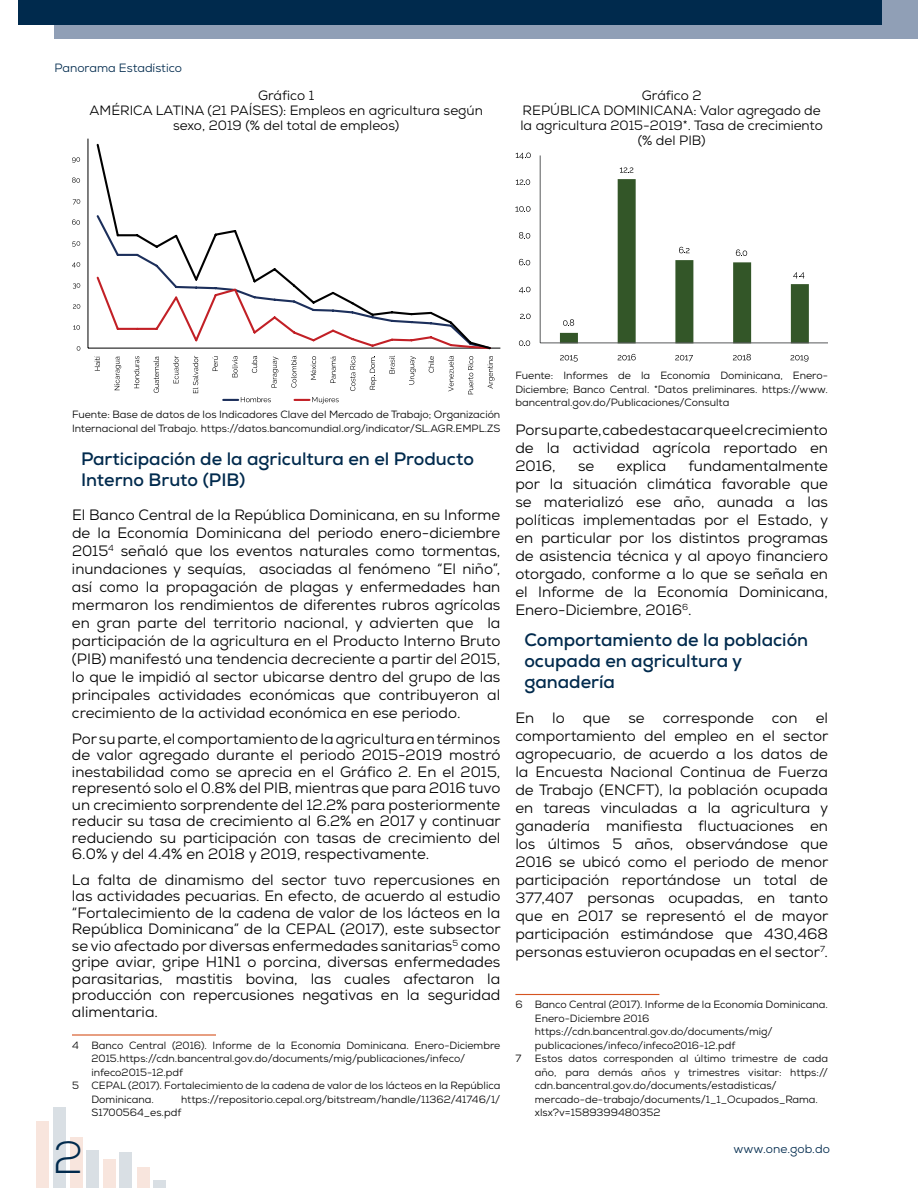
<style>
.page{position:relative;width:918px;height:1188px;background:#fff}
.page>*{position:absolute;margin:0;border:0;box-sizing:border-box;transform-origin:0 0}
.t1{font:300 45px "Nexa";color:#002a4d}
.t2{font:700 18px/21px "Nexa";color:#002a4d}
.t3{font:15px/18px "Nexa";color:#000;text-align:justify}
.t4{font:13.5px/15px "Nexa";color:#000;text-align:center}
.t5{font:12px "Nexa";color:#002a4d}
.t6{font:10.5px/13.5px "Nexa";color:#000}
</style>
<div class="page">
<div style="left:54px;top:0;width:864px;height:39px;background:#909fb6"></div>
<div style="left:18px;top:0;width:864px;height:25px;background:#002a4d"></div>
<div style="left:153px;top:1181px;width:13px;height:7px;background:#d9dfe4"></div>
<div style="left:119px;top:1153px;width:13px;height:35px;background:#d9dfe4"></div>
<div style="left:87px;top:1151px;width:12px;height:37px;background:#d9dfe4"></div>
<div style="left:53px;top:1107px;width:13px;height:81px;background:#d9dfe4"></div>
<div style="left:137px;top:1168px;width:13px;height:20px;background:#f8e5dd"></div>
<div style="left:103px;top:1160px;width:13px;height:28px;background:#f8e5dd"></div>
<div style="left:70px;top:1138px;width:13px;height:50px;background:#f8e5dd"></div>
<div style="left:36px;top:1122px;width:13px;height:66px;background:#f8e5dd"></div>
<hr style="left:88px;top:139px;width:1px;height:209px;background:#000">
<hr style="left:88px;top:348px;width:412px;height:1px;background:#000">
<svg style="left:95px;top:143px;width:397px;height:207px"></svg>
<svg style="left:77px;top:346px;width:3px;height:5px"></svg>
<svg style="left:73px;top:325px;width:7px;height:5px"></svg>
<svg style="left:73px;top:304px;width:7px;height:5px"></svg>
<svg style="left:73px;top:283px;width:7px;height:6px"></svg>
<svg style="left:72px;top:262px;width:8px;height:6px"></svg>
<svg style="left:72px;top:241px;width:8px;height:6px"></svg>
<svg style="left:72px;top:219px;width:8px;height:6px"></svg>
<svg style="left:73px;top:199px;width:7px;height:6px"></svg>
<svg style="left:72px;top:177px;width:8px;height:6px"></svg>
<svg style="left:72px;top:157px;width:8px;height:6px"></svg>
<svg style="left:95px;top:356px;width:5px;height:15px"></svg>
<svg style="left:114px;top:357px;width:7px;height:33px"></svg>
<svg style="left:134px;top:356px;width:5px;height:32px"></svg>
<svg style="left:154px;top:357px;width:5px;height:36px"></svg>
<svg style="left:173px;top:356px;width:6px;height:27px"></svg>
<svg style="left:193px;top:356px;width:5px;height:37px"></svg>
<svg style="left:212px;top:356px;width:6px;height:15px"></svg>
<svg style="left:232px;top:356px;width:6px;height:21px"></svg>
<svg style="left:252px;top:356px;width:5px;height:17px"></svg>
<svg style="left:272px;top:357px;width:6px;height:31px"></svg>
<svg style="left:291px;top:356px;width:5px;height:32px"></svg>
<svg style="left:311px;top:356px;width:5px;height:24px"></svg>
<svg style="left:330px;top:357px;width:6px;height:26px"></svg>
<svg style="left:350px;top:356px;width:5px;height:35px"></svg>
<svg style="left:370px;top:356px;width:7px;height:34px"></svg>
<svg style="left:389px;top:356px;width:6px;height:18px"></svg>
<svg style="left:409px;top:356px;width:7px;height:29px"></svg>
<svg style="left:429px;top:356px;width:5px;height:17px"></svg>
<svg style="left:448px;top:356px;width:6px;height:35px"></svg>
<svg style="left:468px;top:356px;width:5px;height:38px"></svg>
<svg style="left:487px;top:356px;width:7px;height:33px"></svg>
<svg style="left:223px;top:397px;width:48px;height:5px"></svg>
<svg style="left:295px;top:397px;width:44px;height:6px"></svg>
<hr style="left:72px;top:1034px;width:144px;height:2px;background:#d55420">
<hr style="left:540px;top:155px;width:1px;height:188px;background:#58595b">
<hr style="left:540px;top:343px;width:288px;height:1px;background:#58595b">
<svg style="left:620px;top:167px;width:13px;height:6px"></svg>
<svg style="left:560px;top:179px;width:249px;height:164px"></svg>
<svg style="left:519px;top:340px;width:11px;height:6px"></svg>
<svg style="left:520px;top:314px;width:11px;height:5px"></svg>
<svg style="left:519px;top:287px;width:11px;height:6px"></svg>
<svg style="left:519px;top:259px;width:11px;height:6px"></svg>
<svg style="left:519px;top:232px;width:11px;height:7px"></svg>
<svg style="left:515px;top:206px;width:16px;height:6px"></svg>
<svg style="left:516px;top:179px;width:14px;height:6px"></svg>
<svg style="left:516px;top:153px;width:15px;height:6px"></svg>
<svg style="left:560px;top:355px;width:18px;height:7px"></svg>
<svg style="left:618px;top:354px;width:18px;height:6px"></svg>
<svg style="left:675px;top:355px;width:18px;height:6px"></svg>
<svg style="left:733px;top:354px;width:18px;height:6px"></svg>
<svg style="left:791px;top:355px;width:18px;height:7px"></svg>
<hr style="left:515px;top:994px;width:144px;height:1px;background:#d55420">
<p class="t5" style="left:55px;top:60px;width:129px">Panorama Estadístico</p>
<p class="t4" style="left:90px;top:88px;width:395px">Gráfico 1<br>AMÉRICA LATINA (21 PAÍSES): Empleos en agricultura según sexo, 2019 (% del total de empleos)</p>
<p class="t4" style="left:520px;top:88px;width:304px">Gráfico 2<br>REPÚBLICA DOMINICANA: Valor agregado de la agricultura 2015-2019*. Tasa de crecimiento (% del PIB)</p>
<p class="t6" style="left:72px;top:408px;width:430px">Fuente: Base de datos de los Indicadores Clave del Mercado de Trabajo; Organización<br>Internacional del Trabajo. https://datos.bancomundial.org/indicator/SL.AGR.EMPL.ZS</p>
<p class="t2" style="left:81px;top:448px;width:394px">Participación de la agricultura en el Producto<br>Interno Bruto (PIB)</p>
<p class="t3" style="left:72px;top:506px;width:430px">El Banco Central de la República Dominicana, en su Informe de la Economía Dominicana del periodo enero-diciembre 2015<sup>4</sup> señaló que los eventos naturales como tormentas, inundaciones y sequías, asociadas al fenómeno “El niño”, así como la propagación de plagas y enfermedades han mermaron los rendimientos de diferentes rubros agrícolas en gran parte del territorio nacional, y advierten que la participación de la agricultura en el Producto Interno Bruto (PIB) manifestó una tendencia decreciente a partir del 2015, lo que le impidió al sector ubicarse dentro del grupo de las principales actividades económicas que contribuyeron al crecimiento de la actividad económica en ese periodo.</p>
<p class="t3" style="left:72px;top:730px;width:430px;line-height:16.5px">Por su parte, el comportamiento de la agricultura en términos de valor agregado durante el periodo 2015-2019 mostró inestabilidad como se aprecia en el Gráfico 2. En el 2015, representó solo el 0.8% del PIB, mientras que para 2016 tuvo un crecimiento sorprendente del 12.2% para posteriormente reducir su tasa de crecimiento al 6.2% en 2017 y continuar reduciendo su participación con tasas de crecimiento del 6.0% y del 4.4% en 2018 y 2019, respectivamente.</p>
<p class="t3" style="left:72px;top:871px;width:430px;line-height:16.5px">La falta de dinamismo del sector tuvo repercusiones en las actividades pecuarias. En efecto, de acuerdo al estudio “Fortalecimiento de la cadena de valor de los lácteos en la República Dominicana” de la CEPAL (2017), este subsector se vio afectado por diversas enfermedades sanitarias<sup>5</sup> como gripe aviar, gripe H1N1 o porcina, diversas enfermedades parasitarias, mastitis bovina, las cuales afectaron la producción con repercusiones negativas en la seguridad alimentaria.</p>
<p class="t6" style="left:72px;top:1038px;width:430px">4 Banco Central (2016). Informe de la Economía Dominicana. Enero-Diciembre</p>
<p class="t6" style="left:91px;top:1052px;width:375px">2015.https://cdn.bancentral.gov.do/documents/mig/publicaciones/infeco/</p>
<p class="t6" style="left:91px;top:1065px;width:93px">infeco2015-12.pdf</p>
<p class="t6" style="left:72px;top:1079px;width:430px">5 CEPAL (2017). Fortalecimiento de la cadena de valor de los lácteos en la República</p>
<p class="t6" style="left:91px;top:1092px;width:64px">Dominicana.</p>
<p class="t6" style="left:91px;top:1092px;width:410px;text-indent:90px">https://repositorio.cepal.org/bitstream/handle/11362/41746/1/<br>S1700564_es.pdf</p>
<h1 class="t1" style="left:54px;top:1132px;width:31px">2</h1>
<p class="t6" style="left:515px;top:369px;width:314px;text-align:justify">Fuente: Informes de la Economía Dominicana, Enero-Diciembre; Banco Central. *Datos preliminares. https://www. bancentral.gov.do/Publicaciones/Consulta</p>
<p class="t3" style="left:515px;top:420px;width:314px">Por su parte, cabe destacar que el crecimiento de la actividad agrícola reportado en 2016,</p>
<p class="t3" style="left:578px;top:456px;width:18px">se</p>
<p class="t3" style="left:617px;top:456px;width:51px">explica</p>
<p class="t3" style="left:515px;top:456px;width:315px;text-indent:173px">fundamentalmente por la situación climática favorable que se materializó ese año, aunada a las políticas implementadas por el Estado, y en particular por los distintos programas de asistencia técnica y al apoyo financiero otorgado, conforme a lo que se señala en el Informe de la Economía Dominicana, Enero-Diciembre, 2016<sup>6</sup>.</p>
<p class="t2" style="left:524px;top:629px;width:285px">Comportamiento de la población ocupada en agricultura y ganadería</p>
<p class="t3" style="left:515px;top:708px;width:315px">En lo que se corresponde con el comportamiento del empleo en el sector agropecuario, de acuerdo a los datos de la Encuesta Nacional Continua de Fuerza de Trabajo (ENCFT), la población ocupada en tareas vinculadas a la agricultura y ganadería manifiesta fluctuaciones en los últimos 5 años, observándose que 2016 se ubicó como el periodo de menor participación reportándose un total de 377,407 personas ocupadas, en tanto que en 2017 se representó el de mayor participación estimándose que 430,468 personas estuvieron ocupadas en el sector<sup>7</sup>.</p>
<p class="t6" style="left:515px;top:998px;width:314px">6 Banco Central (2017). Informe de la Economía Dominicana.</p>
<p class="t6" style="left:535px;top:1011px;width:116px">Enero-Diciembre 2016</p>
<p class="t6" style="left:535px;top:1025px;width:239px">https://cdn.bancentral.gov.do/documents/mig/</p>
<p class="t6" style="left:535px;top:1038px;width:202px">publicaciones/infeco/infeco2016-12.pdf</p>
<p class="t6" style="left:515px;top:1052px;width:7px">7</p>
<p class="t6" style="left:535px;top:1052px;width:295px">Estos datos corresponden al último trimestre de cada año, para demás años y trimestres visitar: https:// cdn.bancentral.gov.do/documents/estadisticas/ mercado-de-trabajo/documents/1_1_Ocupados_Rama. xlsx?v=1589399480352</p>
<p class="t5" style="left:734px;top:1142px;width:98px">www.one.gob.do</p>
</div>
